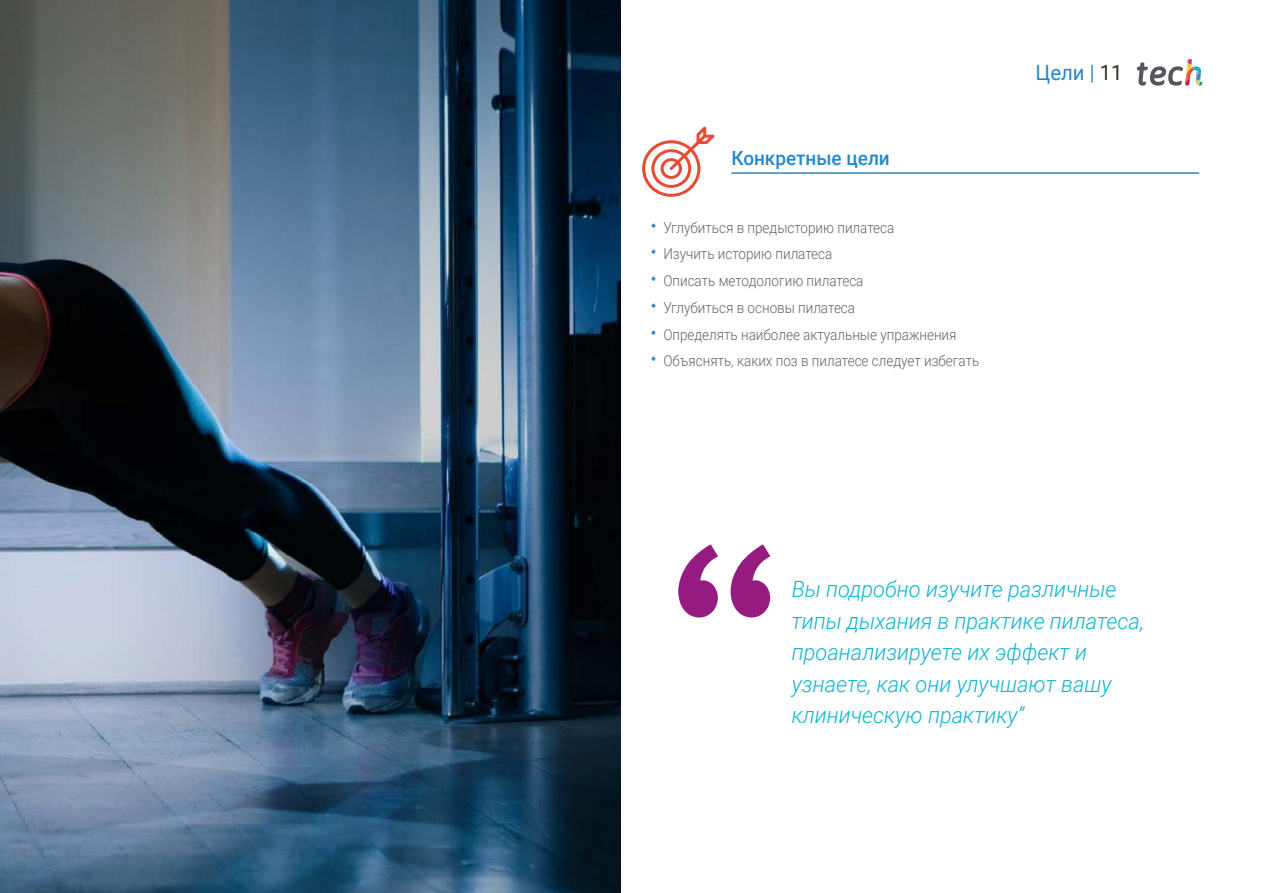
<style>
.page{position:relative;width:1263px;height:893px;background:#fff}
.page>*{position:absolute;margin:0;border:0;box-sizing:border-box;transform-origin:0 0}
.t1{font:italic 300 22.5px/31.5px "Roboto";color:#0fb6cf}
.t2{font:21px "Roboto";color:#2488c9}
.t3{font:500 19.5px "Roboto";color:#2488c9}
.t4{font:300 15px/26.7px "Roboto";color:#61646a;scale:.9 1}
.s1{color:#312e20}
</style>
<div class="page">
<svg style="left:642px;top:127px;width:72px;height:70px"></svg>
<hr style="left:731px;top:173px;width:468px;height:1px;background:#2488c9">
<svg style="left:1137px;top:59px;width:65px;height:27px"></svg>
<img style="left:0;top:0;width:621px;height:893px">
<svg style="left:678px;top:544px;width:92px;height:73px"></svg>
<h3 class="t3" style="left:731px;top:144px;width:160px">Конкретные цели</h3>
<p class="t4" style="left:663px;top:213px;width:353px">Углубиться в предысторию пилатеса<br>Изучить историю пилатеса<br>Описать методологию пилатеса<br>Углубиться в основы пилатеса<br>Определять наиболее актуальные упражнения Объяснять, каких поз в пилатесе следует избегать</p>
<h2 class="t2" style="left:1035px;top:57px;width:89px">Цели | <span class="s1">11</span></h2>
<h1 class="t1" style="left:792px;top:573px;width:354px">Вы подробно изучите различные типы дыхания в практике пилатеса, проанализируете их эффект и узнаете, как они улучшают вашу клиническую практику”</h1>
</div>
